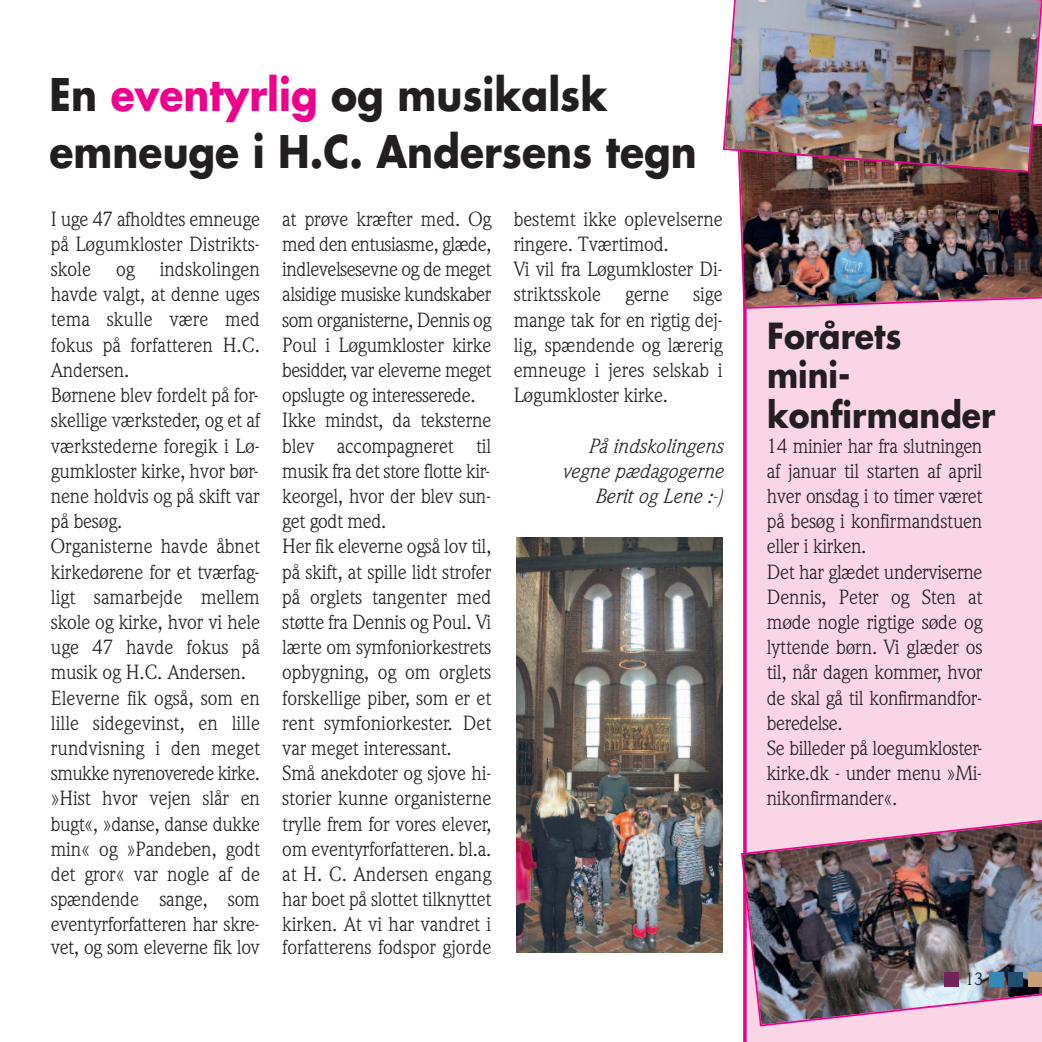
<style>
.page{position:relative;width:1042px;height:1042px;background:#fff}
.page>*{position:absolute;margin:0;border:0;box-sizing:border-box;transform-origin:0 0}
.t1{font:700 43.75px/56.9px "Futura";color:#231f20;scale:.9 1}
.t2{font:700 35px/39.2px "Futura";color:#231f20;scale:.9 1}
.t3{font:20.12px/25.2px "Weidemann";letter-spacing:-.01em;color:#231f20}
.t4{font:italic 20.12px/25.2px "Weidemann";color:#231f20;text-align:right}
.t5{font:17.5px "Weidemann";color:#231f20}
.s1{color:#ed028c}
</style>
<div class="page">
<div style="left:744px;top:0;width:298px;height:1042px;background:#fad5e5"></div>
<hr style="left:743px;top:0;width:3px;height:1042px;background:#ed028c">
<img style="left:516px;top:537px;width:207px;height:415px">
<img style="left:741px;top:818px;width:301px;height:209px">
<img style="left:738px;top:174px;width:304px;height:136px">
<div style="left:944px;top:972px;width:15px;height:15px;background:#71245c"></div>
<div style="left:988px;top:972px;width:15px;height:15px;background:#3287bb"></div>
<div style="left:1008px;top:972px;width:15px;height:15px;background:#204d72"></div>
<div style="left:1028px;top:972px;width:14px;height:15px;background:#c9a07b"></div>
<img style="left:722px;top:0;width:320px;height:174px">
<h1 class="t1" style="left:50px;top:70px;width:720px">En <span class="s1">eventyrlig</span> og musikalsk emneuge i H.C. Andersens tegn</h1>
<p class="t3" style="left:51px;top:208px;width:211px">I uge 47 afholdtes emneuge på Løgumkloster Distrikts&shy;skole og indskolingen havde valgt, at denne uges tema skulle være med fokus på forfatteren H.C.<br>Andersen.<br>Børnene blev fordelt på for&shy;skellige værksteder, og et af værkstederne foregik i Lø&shy;gumkloster kirke, hvor bør&shy;nene holdvis og på skift var på besøg.<br>Organisterne havde åbnet kirkedørene for et tværfag&shy;ligt samarbejde mellem skole og kirke, hvor vi hele uge 47 havde fokus på musik og H.C. Andersen.<br>Eleverne fik også, som en lille sidegevinst, en lille rundvisning i den meget smukke nyrenoverede kirke. »Hist hvor vejen slår en bugt«, »danse, danse dukke min« og »Pandeben, godt det gror« var nogle af de spændende sange, som eventyrforfatteren har skre-</p>
<p class="t3" style="left:51px;top:936px;width:211px">vet, og som eleverne fik lov</p>
<p class="t3" style="left:282px;top:208px;width:211px">at prøve kræfter med. Og med den entusiasme, glæde, indlevelsesevne og de meget alsidige musiske kundskaber som organisterne, Dennis og<br>Poul i Løgumkloster kirke besidder, var eleverne meget opslugte og interesserede.<br>Ikke mindst, da teksterne blev accompagneret til musik fra det store flotte kir&shy;keorgel, hvor der blev sun&shy;get godt med.<br>Her fik eleverne også lov til, på skift, at spille lidt strofer på orglets tangenter med støtte fra Dennis og Poul. Vi lærte om symfoniorkestrets opbygning, og om orglets forskellige piber, som er et rent symfoniorkester. Det var meget interessant.<br>Små anekdoter og sjove hi&shy;storier kunne organisterne trylle frem for vores elever, om eventyrforfatteren. bl.a. at H. C. Andersen engang har boet på slottet tilknyttet kirken. At vi har vandret i</p>
<p class="t3" style="left:282px;top:936px;width:211px">forfatterens fodspor gjorde</p>
<p class="t3" style="left:514px;top:208px;width:211px">bestemt ikke oplevelserne ringere. Tværtimod.<br>Vi vil fra Løgumkloster Di&shy;striktsskole gerne sige mange tak for en rigtig dej&shy;lig, spændende og lærerig emneuge i jeres selskab i<br>Løgumkloster kirke.</p>
<p class="t4" style="left:562px;top:435px;width:163px">På indskolingens vegne pædagogerne<br>Berit og Lene :-)</p>
<p class="t3" style="left:767px;top:435px;width:217px">14 minier har fra slutningen af januar til starten af april hver onsdag i to timer været på besøg i konfirmandstuen eller i kirken.<br>Det har glædet underviserne<br>Dennis, Peter og Sten at møde nogle rigtige søde og lyttende børn. Vi glæder os til, når dagen kommer, hvor de skal gå til konfirmandfor&shy;beredelse.<br>Se billeder på loegumkloster&shy;kirke.dk - under menu »Mi&shy;nikonfirmander«.</p>
<h2 class="t2" style="left:767px;top:320px;width:255px">Forårets<br>mini&shy;konfirmander</h2>
<p class="t5" style="left:965px;top:972px;width:20px">13</p>
</div>
